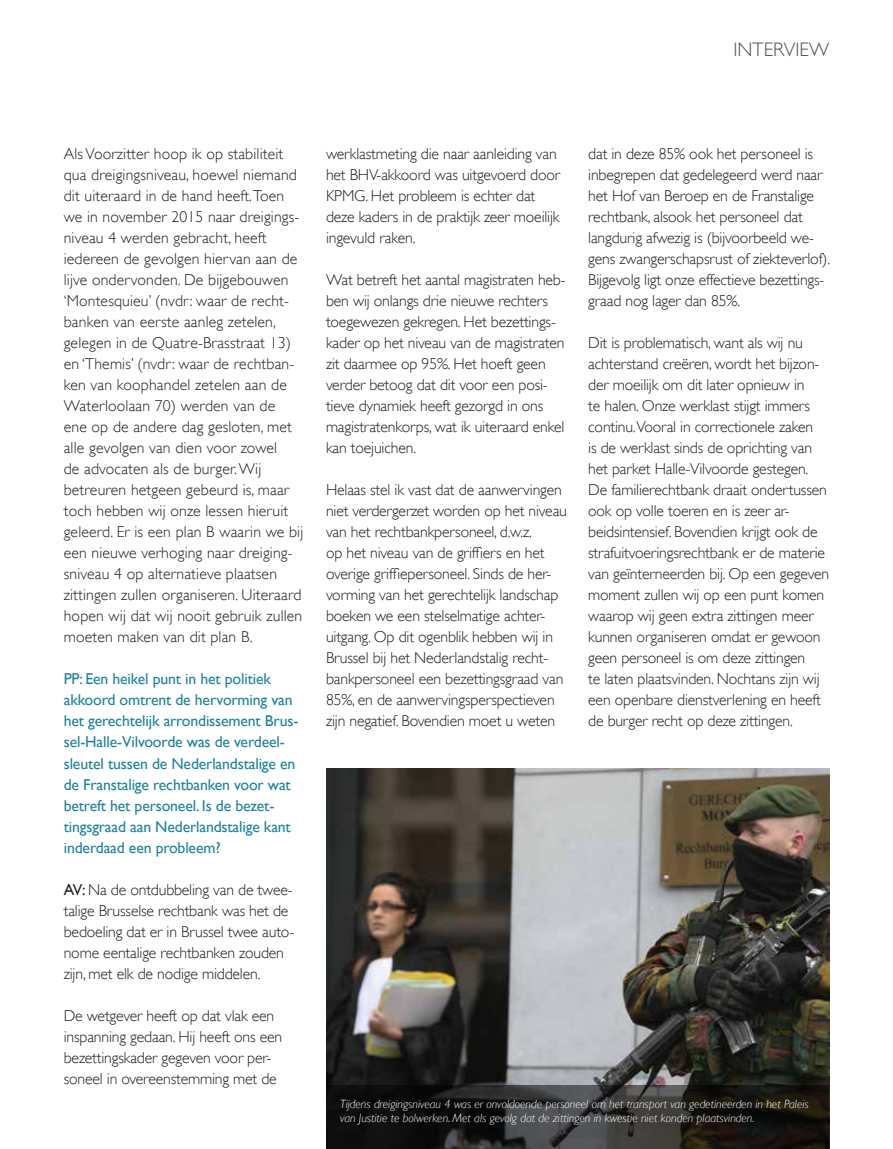
<style>
.page{position:relative;width:893px;height:1149px;background:#fff}
.page>*{position:absolute;margin:0;border:0;box-sizing:border-box;transform-origin:0 0}
.t1{font:300 19.5px "Gill Sans";color:#51514e}
.t2{font:300 15.75px/21px "Gill Sans";letter-spacing:-.01em;color:#21201e}
.t3{font:300 15.75px/21px "Gill Sans";letter-spacing:.01em;color:#21201e}
.t4{font:15.75px/21px "Gill Sans";letter-spacing:-.01em;color:#1f839a}
.t5{font:italic 300 12px/14.4px "Gill Sans";color:#fff}
.s1{font-weight:400}
</style>
<div class="page">
<img style="left:326px;top:768px;width:503px;height:380px">
<svg style="left:327px;top:1084px;width:502px;height:64px;background:#242322"></svg>
<p class="t1" style="left:733px;top:34px;width:97px">interview</p>
<p class="t3" style="left:64px;top:143px;width:241px">Als Voorzitter hoop ik op stabiliteit qua dreigingsniveau, hoewel niemand dit uiteraard in de hand heeft. Toen we in november 2015 naar dreigings&shy;niveau 4 werden gebracht, heeft iedereen de gevolgen hiervan aan de lijve ondervonden. De bijgebouwen ‘Montesquieu’ (nvdr: waar de recht&shy;banken van eerste aanleg zetelen, gelegen in de Quatre-Brasstraat 13) en ‘Themis’ (nvdr: waar de rechtban&shy;ken van koophandel zetelen aan de Waterloolaan 70) werden van de<br>ene op de andere dag gesloten, met alle gevolgen van dien voor zowel<br>de advocaten als de burger. Wij betreuren hetgeen gebeurd is, maar toch hebben wij onze lessen hieruit geleerd. Er is een plan B waarin we bij een nieuwe verhoging naar dreiging&shy;sniveau 4 op alternatieve plaatsen zittingen zullen organiseren. Uiteraard hopen wij dat wij nooit gebruik zullen moeten maken van dit plan B.</p>
<p class="t4" style="left:64px;top:668px;width:236px">PP: Een heikel punt in het politiek akkoord omtrent de hervorming van het gerechtelijk arrondissement Brus&shy;sel-Halle-Vilvoorde was de verdeel&shy;sleutel tussen de Nederlandstalige en de Franstalige rechtbanken voor wat betreft het personeel. Is de bezet&shy;tingsgraad aan Nederlandstalige kant inderdaad een probleem?</p>
<p class="t2" style="left:64px;top:877px;width:232px"><span class="s1">AV:</span> N a de ontdubbeling van de twee&shy;talige Brusselse rechtbank was het de bedoeling dat er in Brussel twee auto&shy;nome eentalige rechtbanken zouden zijn, met elk de nodige middelen.</p>
<p class="t2" style="left:64px;top:1003px;width:220px">De wetgever heeft op dat vlak een inspanning gedaan. H ij heeft ons een bezettingskader gegeven voor per&shy;soneel in overeenstemming met de</p>
<p class="t2" style="left:326px;top:142px;width:236px">werklastmeting die naar aanleiding van het BHV-akkoord was uitgevoerd door KPMG. Het probleem is echter dat deze kaders in de praktijk zeer moeilijk ingevuld raken.</p>
<p class="t2" style="left:326px;top:268px;width:241px">Wat betreft het aantal magistraten heb&shy;ben wij onlangs drie nieuwe rechters toegewezen gekregen. H et bezettings&shy;kader op het niveau van de magistraten zit daarmee op 95%. H et hoeft geen verder betoog dat dit voor een posi&shy;tieve dynamiek heeft gezorgd in ons magistratenkorps, wat ik uiteraard enkel kan toejuichen.</p>
<p class="t2" style="left:326px;top:478px;width:242px">H elaas stel ik vast dat de aanwervingen niet verdergerzet worden op het niveau van het rechtbankpersoneel, d.w.z.<br>op het niveau van de griffiers en het overige griffiepersoneel. Sinds de her&shy;vorming van het gerechtelijk landschap boeken we een stelselmatige achter&shy;uitgang. Op dit ogenblik hebben wij in Brussel bij het N ederlandstalig recht&shy;bankpersoneel een bezettingsgraad van 85%, en de aanwervingsperspectieven zijn negatief. Bovendien moet u weten</p>
<p class="t2" style="left:588px;top:142px;width:243px">dat in deze 85% ook het personeel is inbegrepen dat gedelegeerd werd naar het H of van Beroep en de Franstalige rechtbank, alsook het personeel dat langdurig afwezig is (bijvoorbeeld we&shy;gens zwangerschapsrust of ziekteverlof).<br>Bijgevolg ligt onze effectieve bezettings&shy;graad nog lager dan 85%.</p>
<p class="t2" style="left:588px;top:331px;width:242px">Dit is problematisch, want als wij nu achterstand creëren, wordt het bijzon&shy;der moeilijk om dit later opnieuw in<br>te halen. Onze werklast stijgt immers continu.Vooral in correctionele zaken<br>is de werklast sinds de oprichting van het parket H alle-Vilvoorde gestegen.<br>De familierechtbank draait ondertussen ook op volle toeren en is zeer ar&shy;beidsintensief. Bovendien krijgt ook de strafuitvoeringsrechtbank er de materie van geïnterneerden bij. Op een gegeven moment zullen wij op een punt komen waarop wij geen extra zittingen meer kunnen organiseren omdat er gewoon geen personeel is om deze zittingen<br>te laten plaatsvinden. N ochtans zijn wij een openbare dienstverlening en heeft de burger recht op deze zittingen.</p>
<p class="t5" style="left:340px;top:1096px;width:470px">Tijdens dreigingsniveau 4 was er onvoldoende personeel om het transport van gedetineerden in het Paleis van Justitie te bolwerken. Met als gevolg dat de zittingen in kwestie niet konden plaatsvinden.</p>
</div>
